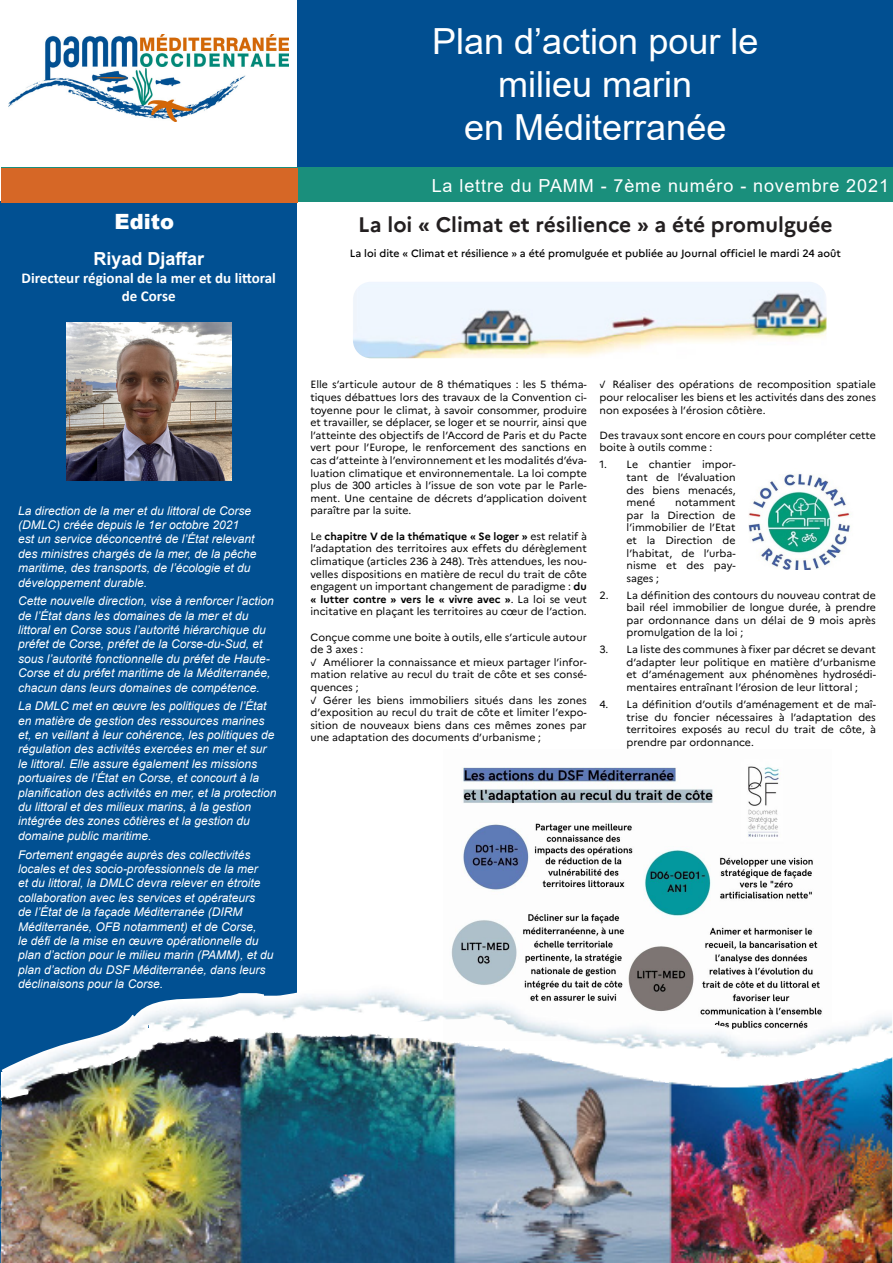
<style>
.page{position:relative;width:893px;height:1263px;background:#fff}
.page>*{position:absolute;margin:0;border:0;box-sizing:border-box;transform-origin:0 0}
.t1{font:36px "Arial";color:#fff}
.t2{font:700 21px "Marianne";color:#231f20}
.t3{font:900 21px "Arial";color:#fff}
.t4{font:18px "Arial";letter-spacing:.05em;color:#fff}
.t5{font:700 18px "Arial";color:#fff}
.t6{font:700 15px/18px "Calibri";color:#fff;text-align:center}
.t7{font:italic 12px/14.4px "Arial";color:#fff}
.t8{font:10.5px/12.6px "Marianne";color:#000;text-align:justify}
.t9{font:500 10.5px "Marianne";color:#000}
.s1{font-weight:700}
</style>
<div class="page">
<img style="left:451px;top:766px;width:369px;height:218px">
<div style="left:0;top:201px;width:296px;height:1062px;background:#015092"></div>
<img style="left:9px;top:34px;width:280px;height:88px">
<div style="left:298px;top:0;width:595px;height:168px;background:#014f91"></div>
<div style="left:2px;top:168px;width:891px;height:34px;background:#1a8f7c"></div>
<div style="left:1px;top:168px;width:297px;height:34px;background:#d66726"></div>
<img style="left:1px;top:984px;width:891px;height:279px">
<img style="left:66px;top:322px;width:165px;height:159px">
<img style="left:748px;top:474px;width:102px;height:96px">
<img style="left:353px;top:282px;width:474px;height:76px">
<p class="t1" style="left:432px;top:16px;width:328px">Plan d’action pour le</p>
<p class="t1" style="left:498px;top:60px;width:196px">milieu marin</p>
<p class="t1" style="left:464px;top:103px;width:264px">en Méditerranée</p>
<p class="t4" style="left:432px;top:173px;width:459px">La lettre du PAMM - 7ème numéro - novembre 2021</p>
<p class="t3" style="left:115px;top:207px;width:61px">Edito</p>
<p class="t2" style="left:358px;top:211px;width:476px">La loi « Climat et résilience » a été promulguée</p>
<p class="t9" style="left:350px;top:247px;width:493px">La loi dite « Climat et résilience » a été promulguée et publiée au Journal officiel le mardi 24 août</p>
<p class="t5" style="left:93px;top:246px;width:112px">Riyad Djaffar</p>
<p class="t6" style="left:22px;top:269px;width:256px">Directeur régional de la mer et du littoral de Corse</p>
<p class="t7" style="left:18px;top:503px;width:240px">La direction de la mer et du littoral de Corse (DMLC) créée depuis le 1er octobre 2021 est un service déconcentré de l’État relevant des ministres chargés de la mer, de la pêche maritime, des transports, de l’écologie et du développement durable.</p>
<p class="t7" style="left:18px;top:594px;width:257px">Cette nouvelle direction, vise à renforcer l’action de l’État dans les domaines de la mer et du littoral en Corse sous l’autorité hiérarchique du préfet de Corse, préfet de la Corse-du-Sud, et sous l’autorité fonctionnelle du préfet de Haute-Corse et du préfet maritime de la Méditerranée, chacun dans leurs domaines de compétence.</p>
<p class="t7" style="left:18px;top:699px;width:260px">La DMLC met en œuvre les politiques de l’État en matière de gestion des ressources marines et, en veillant à leur cohérence, les politiques de régulation des activités exercées en mer et sur le littoral. Elle assure également les missions portuaires de l’État en Corse, et concourt à la planification des activités en mer, et la protection du littoral et des milieux marins, à la gestion intégrée des zones côtières et la gestion du domaine public maritime.</p>
<p class="t7" style="left:18px;top:847px;width:257px">Fortement engagée auprès des collectivités locales et des socio-professionnels de la mer<br>et du littoral, la DMLC devra relever en étroite collaboration avec les services et opérateurs<br>de l’État de la façade Méditerranée (DIRM Méditerranée, OFB notamment) et de Corse,<br>le défi de la mise en œuvre opérationnelle du plan d’action pour le milieu marin (PAMM), et du plan d’action du DSF Méditerranée, dans leurs déclinaisons pour la Corse.</p>
<p class="t8" style="left:310px;top:378px;width:278px">Elle s’articule autour de 8 thématiques : les 5 théma&shy;tiques débattues lors des travaux de la Convention ci&shy;toyenne pour le climat, à savoir consommer, produire et travailler, se déplacer, se loger et se nourrir, ainsi que l’atteinte des objectifs de l’Accord de Paris et du Pacte vert pour l’Europe, le renforcement des sanctions en cas d’atteinte à l’environnement et les modalités d’éva&shy;luation climatique et environnementale. La loi compte plus de 300 articles à l’issue de son vote par le Parle&shy;ment. Une centaine de décrets d’application doivent paraître par la suite.</p>
<p class="t8" style="left:310px;top:530px;width:278px">Le <span class="s1">chapitre V de la thématique « Se loger »</span> est relatif à l’adaptation des territoires aux effets du dérèglement climatique (articles 236 à 248). Très attendues, les nou&shy;velles dispositions en matière de recul du trait de côte engagent un important changement de paradigme : <span class="s1">du « lutter contre » vers le « vivre avec »</span>. La loi se veut incitative en plaçant les territoires au cœur de l’action.</p>
<p class="t8" style="left:310px;top:630px;width:278px">Conçue comme une boite à outils, elle s’articule autour de 3 axes :</p>
<p class="t8" style="left:310px;top:656px;width:278px">√ Améliorer la connaissance et mieux partager l’infor&shy;mation relative au recul du trait de côte et ses consé&shy;quences ;</p>
<p class="t8" style="left:310px;top:693px;width:278px">√ Gérer les biens immobiliers situés dans les zones d’exposition au recul du trait de côte et limiter l’expo&shy;sition de nouveaux biens dans ces mêmes zones par une adaptation des documents d’urbanisme ;</p>
<p class="t8" style="left:600px;top:378px;width:278px">√ Réaliser des opérations de recomposition spatiale pour relocaliser les biens et les activités dans des zones non exposées à l’érosion côtière.</p>
<p class="t8" style="left:600px;top:429px;width:278px">Des travaux sont encore en cours pour compléter cette boite à outils comme :</p>
<p class="t8" style="left:627px;top:458px;width:111px;text-indent:-27px">1. Le chantier impor&shy;tant de l’évaluation des biens menacés, mené</p>
<p class="t8" style="left:627px;top:496px;width:111px;text-indent:49px">notamment par la Direction de l’immobilier de l’Etat et la Direction de l’habitat, de l’urba&shy;nisme et des pay&shy;sages ;</p>
<p class="t8" style="left:627px;top:588px;width:251px;text-indent:-27px">2. La définition des contours du nouveau contrat de bail réel immobilier de longue durée, à prendre par ordonnance dans un délai de 9 mois après promulgation de la loi ;</p>
<p class="t8" style="left:627px;top:643px;width:251px;text-indent:-27px">3. La liste des communes à fixer par décret se devant d’adapter leur politique en matière d’urbanisme et d’aménagement aux phénomènes hydrosédi&shy;mentaires entraînant l’érosion de leur littoral ;</p>
<p class="t8" style="left:627px;top:698px;width:251px;text-indent:-27px">4. La définition d’outils d’aménagement et de maî&shy;trise du foncier nécessaires à l’adaptation des territoires exposés au recul du trait de côte, à prendre par ordonnance.</p>
</div>
